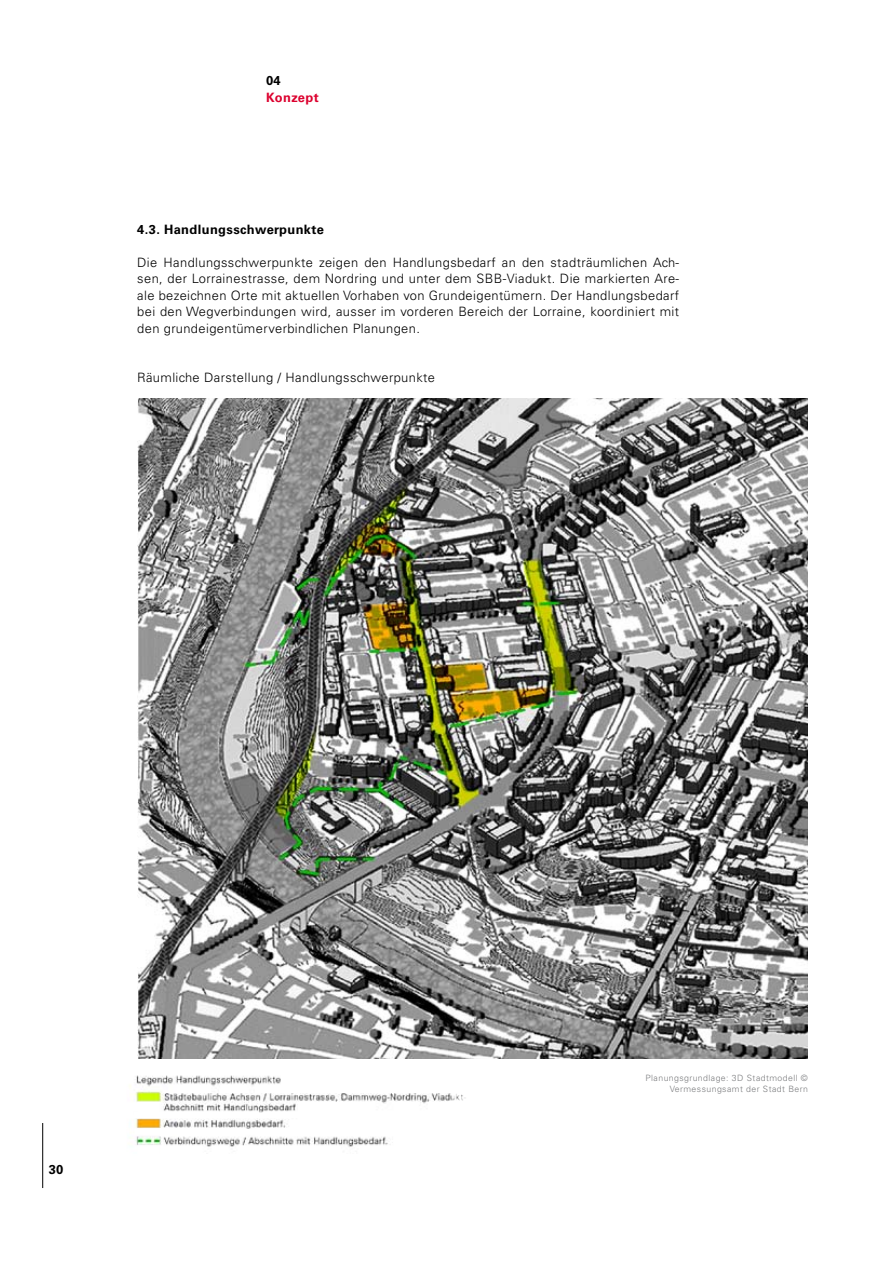
<style>
.page{position:relative;width:893px;height:1263px;background:#fff}
.page>*{position:absolute;margin:0;border:0;box-sizing:border-box;transform-origin:0 0}
.t1{font:300 12.9px/16.5px "Univers LT Std";letter-spacing:.03em;color:#000;text-align:justify}
.t2{font:700 12.9px "Univers LT Std";letter-spacing:.03em;color:#000}
.t3{font:700 12.9px "Univers LT Std";letter-spacing:.03em;color:#dc002e}
.t4{font:300 8.7px/10.9px "Univers LT Std";letter-spacing:.05em;color:#7b7c7e;text-align:right}
</style>
<div class="page">
<hr style="left:42px;top:1123px;width:1px;height:65px;background:#000">
<img style="left:137px;top:399px;width:671px;height:660px">
<img style="left:129px;top:1075px;width:337px;height:72px">
<p class="t2" style="left:266px;top:73px;width:16px">04</p>
<p class="t3" style="left:266px;top:89px;width:54px">Konzept</p>
<p class="t2" style="left:137px;top:221px;width:188px">4.3. Handlungsschwerpunkte</p>
<p class="t1" style="left:137px;top:254px;width:543px">Die Handlungsschwerpunkte zeigen den Handlungsbedarf an den stadträumlichen Ach&shy;sen, der Lorrainestrasse, dem Nordring und unter dem SBB-Viadukt. Die markierten Are&shy;ale bezeichnen Orte mit aktuellen Vorhaben von Grundeigentümern. Der Handlungsbedarf bei den Wegverbindungen wird, ausser im vorderen Bereich der Lorraine, koordiniert mit den grundeigentümerverbindlichen Planungen.</p>
<p class="t1" style="left:137px;top:369px;width:299px">Räumliche Darstellung / Handlungsschwerpunkte</p>
<p class="t2" style="left:49px;top:1162px;width:16px">30</p>
<p class="t4" style="left:645px;top:1072px;width:164px">Planungsgrundlage: 3D Stadtmodell ©<br>Vermessungsamt der Stadt Bern</p>
</div>
